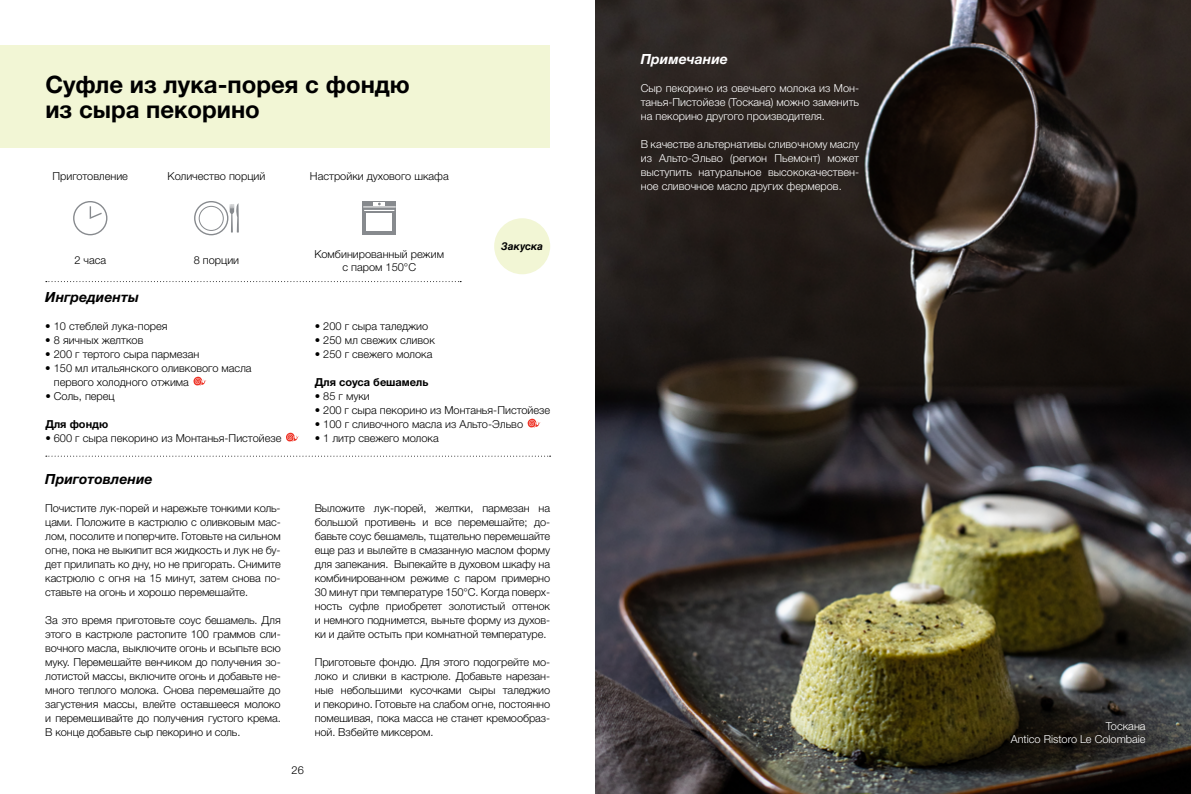
<style>
.page{position:relative;width:1191px;height:794px;background:#fff}
.page>*{position:absolute;margin:0;border:0;box-sizing:border-box;transform-origin:0 0}
.t1{font:700 24px/25px "Helvetica Neue LTW1 G";color:#000}
.t2{font:italic 700 14px "Helvetica Neue LTW1 G";color:#000}
.t3{font:italic 700 14px "Helvetica Neue LTW1 G";color:#fff}
.t4{font:300 11px/14px "Helvetica Neue LTW1 G";color:#000;text-align:justify}
.t5{font:300 11px/14px "Helvetica Neue LTW1 G";color:#fff;text-align:justify}
.t6{font:700 11px "Helvetica Neue LTW1 G";color:#000}
.t7{font:italic 700 10.5px "Helvetica LT Std";color:#000}
</style>
<div class="page">
<div style="left:0;top:45px;width:550px;height:103px;background:#f2f6d5"></div>
<div style="left:73px;top:201px;width:34px;height:34px;border:1px solid #878a8e;border-radius:50%"></div>
<svg style="left:89px;top:205px;width:14px;height:14px"></svg>
<div style="left:494px;top:218px;width:56px;height:56px;background:#f2f6d5;border-radius:50%"></div>
<div style="left:194px;top:201px;width:34px;height:34px;border:1px solid #878a8e;border-radius:50%"></div>
<div style="left:199px;top:206px;width:25px;height:25px;border:1px solid #878a8e;border-radius:50%"></div>
<svg style="left:229px;top:203px;width:10px;height:30px"></svg>
<svg style="left:46px;top:456px;width:504px;height:1px"></svg>
<div style="left:362px;top:201px;width:34px;height:34px;background:#878a8e"></div>
<hr style="left:363px;top:207px;width:33px;height:1px;background:#fff">
<hr style="left:364px;top:210px;width:30px;height:1px;background:#fff">
<div style="left:366px;top:214px;width:26px;height:17px;background:#fff"></div>
<svg style="left:373px;top:202px;width:12px;height:4px"></svg>
<svg style="left:46px;top:281px;width:415px;height:1px"></svg>
<img style="left:595px;top:0;width:596px;height:794px">
<svg style="left:193px;top:377px;width:13px;height:8px"></svg>
<svg style="left:286px;top:433px;width:13px;height:8px"></svg>
<svg style="left:527px;top:419px;width:13px;height:8px"></svg>
<h1 class="t1" style="left:45px;top:72px;width:366px">Суфле из лука-порея с фондю из сыра пекорино</h1>
<p class="t4" style="left:53px;top:169px;width:77px">Приготовление</p>
<p class="t4" style="left:167px;top:169px;width:99px">Количество порций</p>
<p class="t4" style="left:310px;top:169px;width:140px">Настройки духового шкафа</p>
<p class="t4" style="left:74px;top:253px;width:33px">2 часа</p>
<p class="t4" style="left:194px;top:253px;width:47px">8 порции</p>
<p class="t4" style="left:314px;top:247px;width:131px;line-height:13.2px;text-align:center">Комбинированный режим с паром 150°C</p>
<p class="t7" style="left:501px;top:240px;width:43px">Закуска</p>
<p class="t2" style="left:45px;top:288px;width:95px">Ингредиенты</p>
<p class="t4" style="left:45px;top:319px;width:124px">• 10 стеблей лука-порея</p>
<p class="t4" style="left:45px;top:333px;width:100px">• 8 яичных желтков</p>
<p class="t4" style="left:45px;top:347px;width:156px">• 200 г тертого сыра пармезан</p>
<p class="t4" style="left:54px;top:361px;width:199px;text-indent:-9px">• 150 мл итальянского оливкового масла первого холодного отжима</p>
<p class="t4" style="left:45px;top:389px;width:71px">• Cоль, перец</p>
<p class="t6" style="left:45px;top:417px;width:64px">Для фондю</p>
<p class="t4" style="left:45px;top:431px;width:238px">• 600 г сыра пекорино из Монтанья-Пистойезе</p>
<p class="t4" style="left:315px;top:319px;width:115px">• 200 г сыра таледжио</p>
<p class="t4" style="left:315px;top:333px;width:122px">• 250 мл свежих сливок</p>
<p class="t4" style="left:315px;top:347px;width:119px">• 250 г свежего молока</p>
<p class="t6" style="left:315px;top:375px;width:115px">Для соуса бешамель</p>
<p class="t4" style="left:315px;top:389px;width:57px">• 85 г муки</p>
<p class="t4" style="left:315px;top:403px;width:237px">• 200 г сыра пекорино из Монтанья-Пистойезе</p>
<p class="t4" style="left:315px;top:417px;width:210px">• 100 г сливочного масла из Альто-Эльво</p>
<p class="t4" style="left:315px;top:431px;width:126px">• 1 литр свежего молока</p>
<p class="t2" style="left:45px;top:470px;width:109px">Приготовление</p>
<p class="t4" style="left:45px;top:501px;width:237px">Почистите лук-порей и нарежьте тонкими коль&shy;цами. Положите в кастрюлю с оливковым мас&shy;лом, посолите и поперчите. Готовьте на сильном огне, пока не выкипит вся жидкость и лук не бу&shy;дет прилипать ко дну, но не пригорать. Снимите кастрюлю с огня на 15 минут, затем снова по&shy;ставьте на огонь и хорошо перемешайте.</p>
<p class="t4" style="left:45px;top:613px;width:237px">За это время приготовьте соус бешамель. Для этого в кастрюле растопите 100 граммов сли&shy;вочного масла, выключите огонь и всыпьте всю муку. Перемешайте венчиком до получения зо&shy;лотистой массы, включите огонь и добавьте не&shy;много теплого молока. Снова перемешайте до загустения массы, влейте оставшееся молоко и перемешивайте до получения густого крема.<br>В конце добавьте сыр пекорино и соль.</p>
<p class="t4" style="left:292px;top:763px;width:14px">26</p>
<p class="t4" style="left:315px;top:501px;width:237px">Выложите лук-порей, желтки, пармезан на большой противень и все перемешайте; до&shy;бавьте соус бешамель, тщательно перемешайте еще раз и вылейте в смазанную маслом форму для запекания. Выпекайте в духовом шкафу на комбинированном режиме с паром примерно 30 минут при температуре 150°C. Когда поверх&shy;ность суфле приобретет золотистый оттенок и немного поднимется, выньте форму из духов&shy;ки и дайте остыть при комнатной температуре.</p>
<p class="t4" style="left:315px;top:655px;width:237px">Приготовьте фондю. Для этого подогрейте мо&shy;локо и сливки в кастрюле. Добавьте нарезан&shy;ные небольшими кусочками сыры таледжио и пекорино. Готовьте на слабом огне, постоянно помешивая, пока масса не станет кремообраз&shy;ной. Взбейте миксером.</p>
<p class="t3" style="left:641px;top:50px;width:89px">Примечание</p>
<p class="t5" style="left:641px;top:81px;width:220px">Сыр пекорино из овечьего молока из Мон&shy;танья-Пистойезе (Тоскана) можно заменить на пекорино другого производителя.</p>
<p class="t5" style="left:641px;top:137px;width:220px">В качестве альтернативы сливочному маслу из Альто-Эльво (регион Пьемонт) может выступить натуральное высококачествен&shy;ное сливочное масло других фермеров.</p>
<p class="t5" style="left:1010px;top:719px;width:136px;line-height:13.2px;text-align:right">Тоскана<br>Antico Ristoro Le Colombaie</p>
</div>
